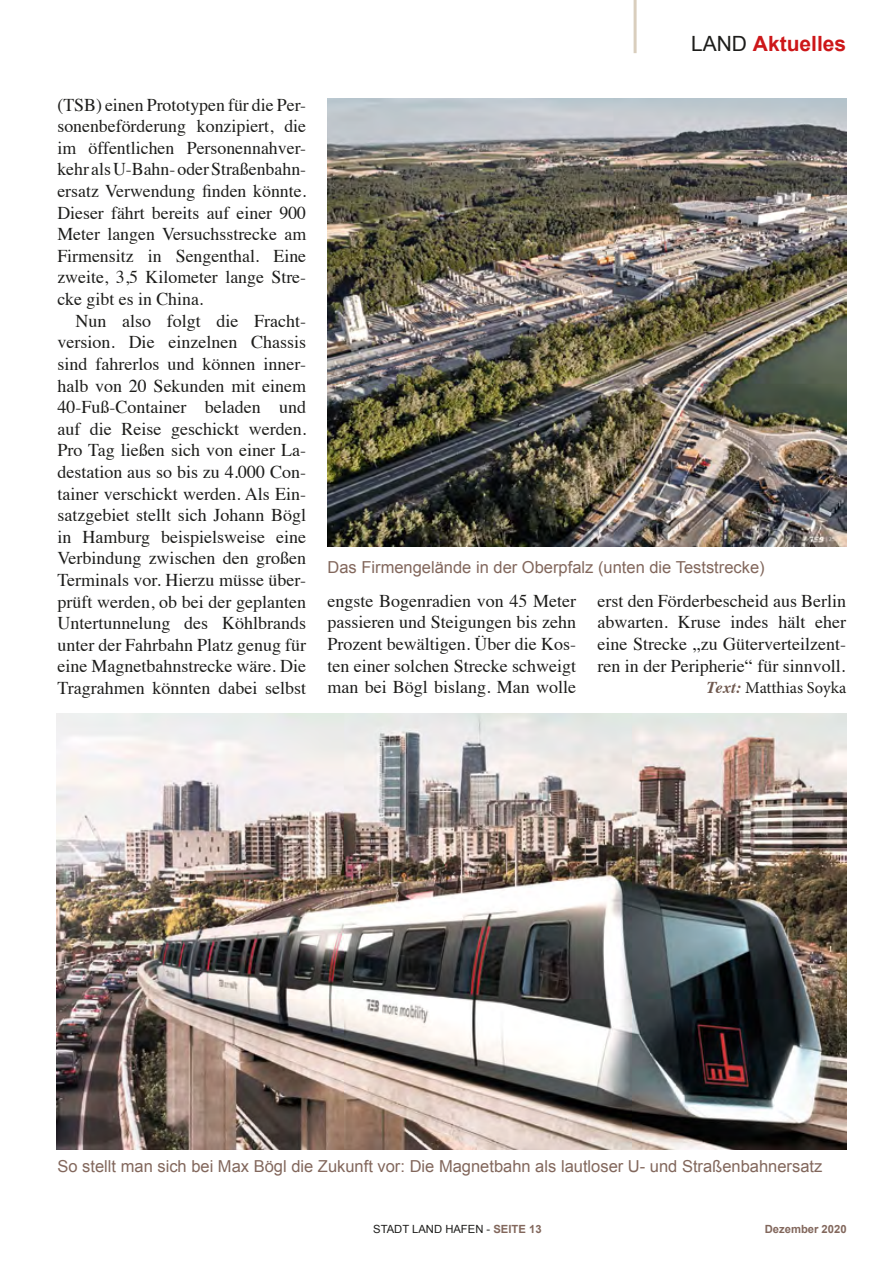
<style>
.page{position:relative;width:893px;height:1263px;background:#fff}
.page>*{position:absolute;margin:0;border:0;box-sizing:border-box;transform-origin:0 0}
.t1{font:700 21px "Arial";color:#cd1719}
.t2{font:18px/21.6px "Times";color:#1d1d1b;text-align:justify}
.t3{font:16.5px "Arial";color:#82675c}
.t4{font:16.5px "Minion Pro";color:#1d1d1b}
.t5{font:11.25px "Arial";color:#1d1d1b}
.t6{font:700 11.25px "Arial";color:#82675c}
.s1{font-weight:400;color:#1d1d1b}
.s2{font-family:"Times";font-weight:700;font-style:italic;color:#70594f}
.s3{font-weight:700;color:#82675c}
</style>
<div class="page">
<hr style="left:634px;top:0;width:3px;height:53px;background:#d9cebd">
<img style="left:327px;top:98px;width:519px;height:448px">
<img style="left:57px;top:713px;width:789px;height:436px">
<p class="t2" style="left:57px;top:92px;width:250px">(TSB) einen Prototypen für die Per&shy;sonenbeförderung konzipiert, die im öffentlichen Personennahver&shy;kehr als U-Bahn- oder Straßenbahn&shy;ersatz Verwendung finden könnte.<br>Dieser fährt bereits auf einer 900<br>Meter langen Versuchsstrecke am Firmensitz in Sengenthal. Eine zweite, 3,5 Kilometer lange Stre&shy;cke gibt es in China.</p>
<p class="t2" style="left:57px;top:308px;width:250px;text-indent:18px">Nun also folgt die Fracht&shy;version. Die einzelnen Chassis sind fahrerlos und können inner&shy;halb von 20 Sekunden mit einem 40-Fuß-Container beladen und auf die Reise geschickt werden.<br>Pro Tag ließen sich von einer La&shy;destation aus so bis zu 4.000 Con&shy;tainer verschickt werden. Als Ein&shy;satzgebiet stellt sich Johann Bögl in Hamburg beispielsweise eine Verbindung zwischen den großen Terminals vor. Hierzu müsse über&shy;prüft werden, ob bei der geplanten Untertunnelung des Köhlbrands unter der Fahrbahn Platz genug für eine Magnetbahnstrecke wäre. Die Tragrahmen könnten dabei selbst</p>
<p class="t1" style="left:691px;top:29px;width:157px"><span class="s1">LAND</span> Aktuelles</p>
<p class="t3" style="left:327px;top:556px;width:439px">Das Firmengelände in der Oberpfalz (unten die Teststrecke)</p>
<p class="t2" style="left:327px;top:588px;width:250px">engste Bogenradien von 45 Meter passieren und Steigungen bis zehn Prozent bewältigen. Über die Kos&shy;ten einer solchen Strecke schweigt man bei Bögl bislang. Man wolle</p>
<p class="t2" style="left:597px;top:588px;width:250px">erst den Förderbescheid aus Berlin abwarten. Kruse indes hält eher eine Strecke „zu Güterverteilzent&shy;ren in der Peripherie“ für sinnvoll.</p>
<p class="t4" style="left:707px;top:677px;width:141px"><span class="s2">Text:</span> Matthias Soyka</p>
<p class="t3" style="left:57px;top:1155px;width:766px">So stellt man sich bei Max Bögl die Zukunft vor: Die Magnetbahn als lautloser U- und Straßenbahnersatz</p>
<p class="t5" style="left:373px;top:1221px;width:170px">STADT LAND HAFEN - <span class="s3">SEITE 13</span></p>
<p class="t6" style="left:765px;top:1221px;width:83px">Dezember 2020</p>
</div>
